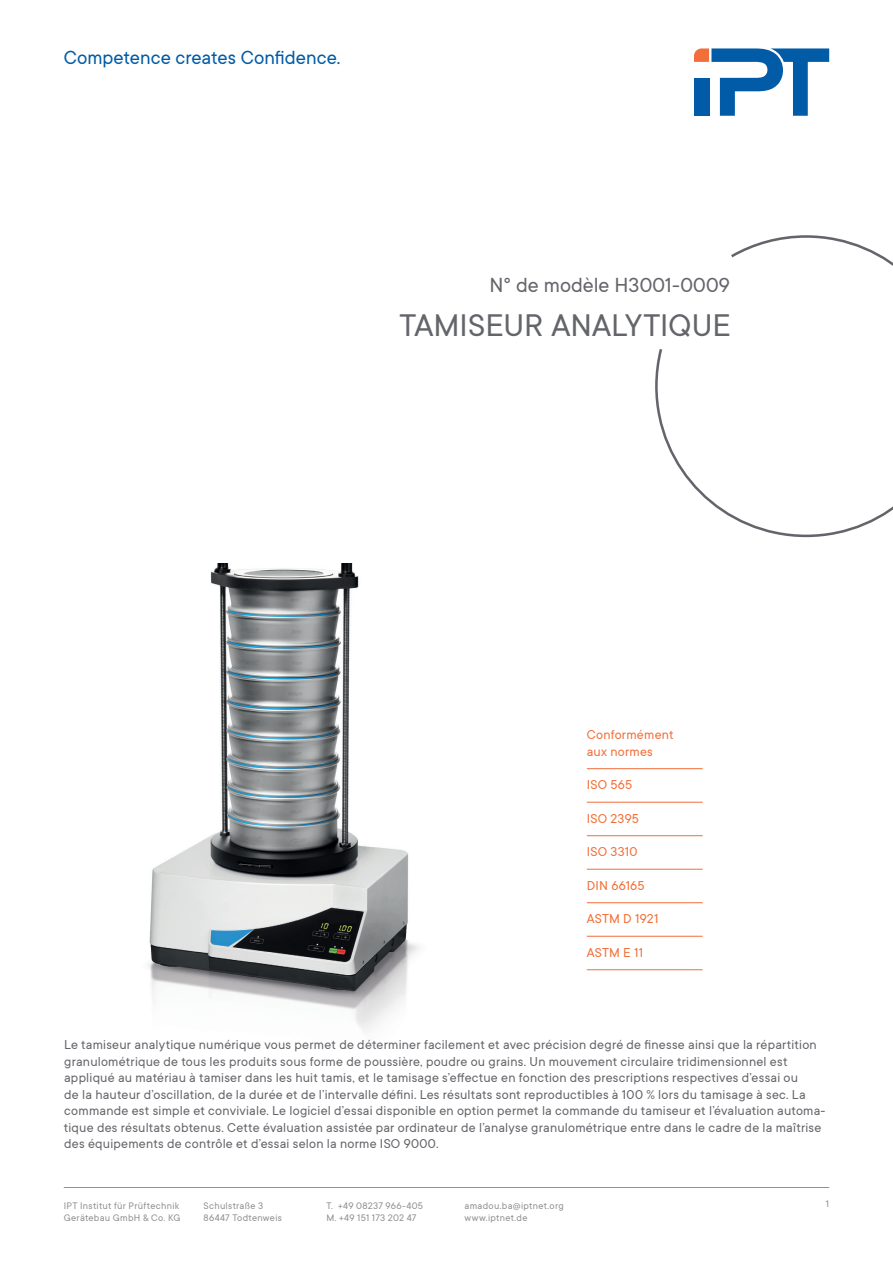
<style>
.page{position:relative;width:893px;height:1263px;background:#fff}
.page>*{position:absolute;margin:0;border:0;box-sizing:border-box;transform-origin:0 0}
.t1{font:34.5px "TT Commons";color:#63656a}
.t2{font:22.5px "TT Commons";color:#63656a}
.t3{font:21px "TT Commons";color:#015ba7}
.t4{font:14.25px/16.5px "TT Commons";letter-spacing:.015em;color:#63656a}
.t5{font:14.25px/16.5px "TT Commons";letter-spacing:.02em;color:#f26f39}
.t6{font:10.5px/12.8px "TT Commons";letter-spacing:.025em;color:#909094}
</style>
<div class="page">
<hr style="left:64px;top:1187px;width:765px;height:1px;background:#909094">
<img style="left:149px;top:563px;width:270px;height:470px">
<svg style="left:694px;top:48px;width:135px;height:68px"></svg>
<hr style="left:587px;top:768px;width:116px;height:1px;background:#f26f39">
<hr style="left:587px;top:802px;width:116px;height:1px;background:#f26f39">
<hr style="left:587px;top:835px;width:116px;height:1px;background:#f26f39">
<hr style="left:587px;top:869px;width:116px;height:1px;background:#f26f39">
<hr style="left:587px;top:902px;width:116px;height:1px;background:#f26f39">
<hr style="left:587px;top:936px;width:116px;height:1px;background:#f26f39">
<hr style="left:587px;top:969px;width:116px;height:1px;background:#f26f39">
<svg style="left:655px;top:235px;width:238px;height:303px"></svg>
<h3 class="t3" style="left:64px;top:44px;width:278px">Competence creates Confidence.</h3>
<h2 class="t2" style="left:490px;top:271px;width:242px">N° de modèle H3001-0009</h2>
<h1 class="t1" style="left:400px;top:304px;width:333px">TAMISEUR ANALYTIQUE</h1>
<p class="t5" style="left:587px;top:726px;width:88px">Conformément aux normes</p>
<p class="t5" style="left:587px;top:776px;width:47px">ISO 565</p>
<p class="t5" style="left:587px;top:810px;width:54px">ISO 2395</p>
<p class="t5" style="left:587px;top:843px;width:52px">ISO 3310</p>
<p class="t5" style="left:587px;top:877px;width:59px">DIN 66165</p>
<p class="t5" style="left:587px;top:910px;width:73px">ASTM D 1921</p>
<p class="t5" style="left:587px;top:944px;width:58px">ASTM E 11</p>
<p class="t4" style="left:64px;top:1036px;width:763px">Le tamiseur analytique numérique vous permet de déterminer facilement et avec précision degré de finesse ainsi que la répartition granulométrique de tous les produits sous forme de poussière, poudre ou grains. Un mouvement circulaire tridimensionnel est appliqué au matériau à tamiser dans les huit tamis, et le tamisage s’effectue en fonction des prescriptions respectives d’essai ou<br>de la hauteur d’oscillation, de la durée et de l’intervalle défini. Les résultats sont reproductibles à 100 % lors du tamisage à sec. La commande est simple et conviviale. Le logiciel d’essai disponible en option permet la commande du tamiseur et l’évaluation automa&shy;tique des résultats obtenus. Cette évaluation assistée par ordinateur de l’analyse granulométrique entre dans le cadre de la maîtrise des équipements de contrôle et d’essai selon la norme ISO 9000.</p>
<p class="t6" style="left:64px;top:1198px;width:117px">IPT Institut für Prüftechnik</p>
<p class="t6" style="left:826px;top:1197px;width:5px">1</p>
<p class="t6" style="left:64px;top:1211px;width:118px">Gerätebau GmbH &amp; Co. KG</p>
<p class="t6" style="left:204px;top:1198px;width:80px">Schulstraße 3<br>86447 Todtenweis</p>
<p class="t6" style="left:326px;top:1198px;width:98px">T. +49 08237 966-405<br>M. +49 151 173 202 47</p>
<p class="t6" style="left:465px;top:1198px;width:101px">amadou.ba@iptnet.org www.iptnet.de</p>
</div>
